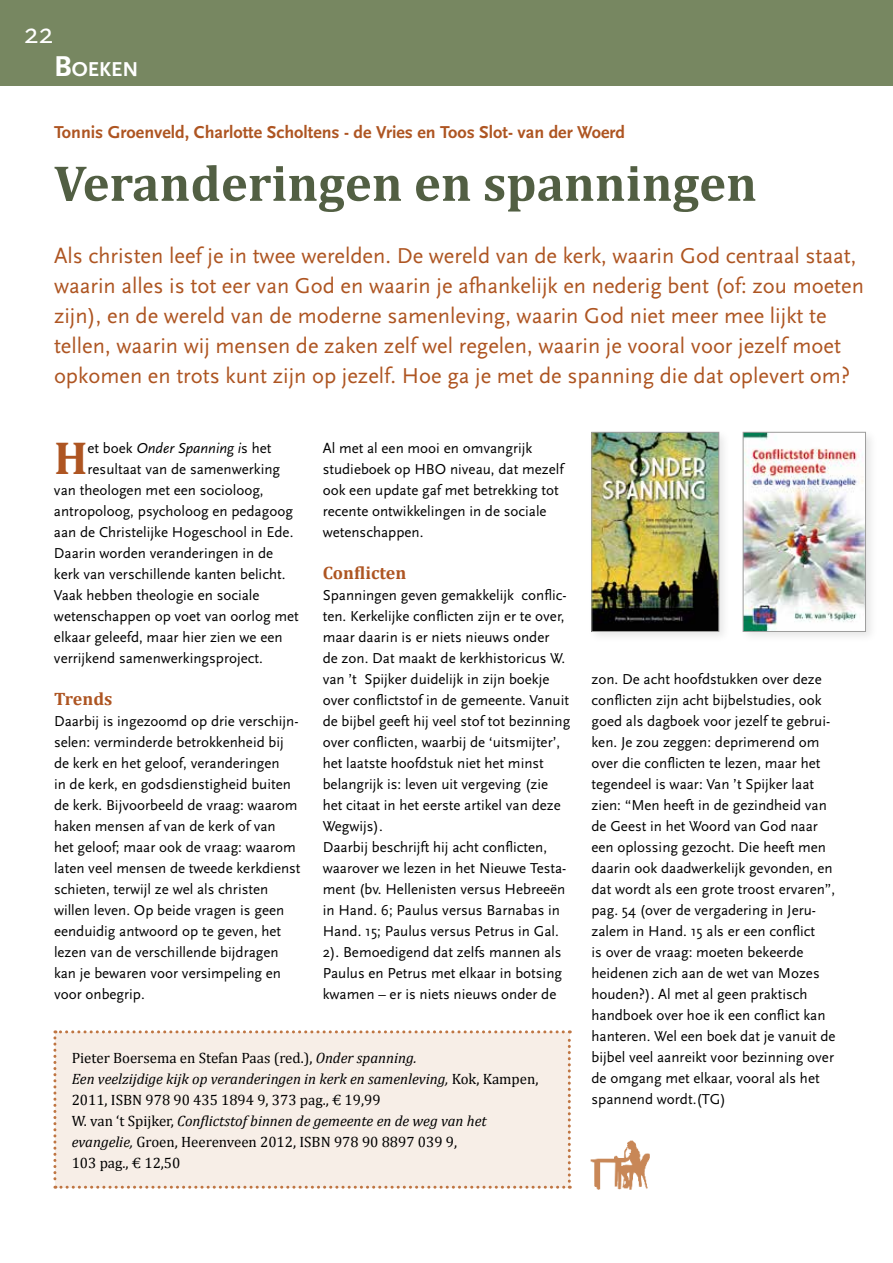
<style>
.page{position:relative;width:893px;height:1263px;background:#fff}
.page>*{position:absolute;margin:0;border:0;box-sizing:border-box;transform-origin:0 0}
.t1{font:700 51px "Cambria";color:#525f43}
.t2{font:700 46.5px "Cambria";color:#ae5522}
.t3{font:30px "Scala Sans";color:#fff}
.t4{font:22.5px/30px "Scala Sans";color:#ae5522}
.t5{font:700 21px "Scala Sans";color:#fff}
.t6{font:700 18px "Scala Sans";color:#ae5522}
.t7{font:700 18px "Cambria";color:#ae5522}
.t8{font:15px/21px "Scala Sans";color:#000}
.t9{font:15px/21px "Cambria";color:#000}
.t10{font:italic 15px "Scala Sans";color:#000}
.s1{font-size:30px}
.s2{font-style:normal}
.s3{font-style:italic}
</style>
<div class="page">
<img style="left:590px;top:1140px;width:60px;height:49px">
<div style="left:0;top:0;width:893px;height:85px;background:#778761"></div>
<div style="left:53px;top:1030px;width:518px;height:159px;background:#f7eee7"></div>
<div style="left:587px;top:428px;width:144px;height:216px;background:#000;opacity:.1"></div>
<img style="left:593px;top:434px;width:124px;height:196px">
<div style="left:591px;top:432px;width:128px;height:200px;border:1px solid #9d9d9c"></div>
<div style="left:739px;top:428px;width:139px;height:216px;background:#000;opacity:.1"></div>
<img style="left:745px;top:434px;width:119px;height:196px">
<div style="left:743px;top:432px;width:123px;height:200px;border:1px solid #9d9d9c"></div>
<h3 class="t3" style="left:24px;top:17px;width:31px">22</h3>
<h3 class="t5" style="left:54px;top:58px;width:86px"><span class="s1">B</span>OEKEN</h3>
<p class="t6" style="left:54px;top:122px;width:573px">Tonnis Groenveld, Charlotte Scholtens - de Vries en Toos Slot- van der Woerd</p>
<h1 class="t1" style="left:54px;top:152px;width:704px">Veranderingen en spanningen</h1>
<p class="t4" style="left:54px;top:241px;width:811px">Als christen leef je in twee werelden. De wereld van de kerk, waarin God centraal staat, waarin alles is tot eer van God en waarin je afhankelijk en nederig bent (of: zou moeten zijn), en de wereld van de moderne samenleving, waarin God niet meer mee lijkt te tellen, waarin wij mensen de zaken zelf wel regelen, waarin je vooral voor jezelf moet opkomen en trots kunt zijn op jezelf. Hoe ga je met de spanning die dat oplevert om?</p>
<h2 class="t2" style="left:54px;top:430px;width:35px">H</h2>
<p class="t10" style="left:88px;top:440px;width:185px"><span class="s2">et boek</span> Onder Spanning i<span class="s2">s het</span></p>
<p class="t8" style="left:88px;top:459px;width:194px">resultaat van de samenwerking</p>
<p class="t8" style="left:54px;top:480px;width:211px">van theologen met een socioloog,</p>
<p class="t8" style="left:54px;top:501px;width:240px">antropoloog, psycholoog en pedagoog</p>
<p class="t8" style="left:54px;top:522px;width:241px">aan de Christelijke Hogeschool in Ede.</p>
<p class="t8" style="left:54px;top:543px;width:221px">Daarin worden veranderingen in de</p>
<p class="t8" style="left:54px;top:564px;width:233px">kerk van verschillende kanten belicht.</p>
<p class="t8" style="left:54px;top:585px;width:207px">Vaak hebben theologie en sociale</p>
<p class="t8" style="left:54px;top:606px;width:246px">wetenschappen op voet van oorlog met</p>
<p class="t8" style="left:54px;top:627px;width:230px">elkaar geleefd, maar hier zien we een</p>
<p class="t8" style="left:54px;top:648px;width:210px">verrijkend samenwerkingsproject.</p>
<p class="t7" style="left:54px;top:688px;width:60px">Trends</p>
<p class="t8" style="left:54px;top:711px;width:248px">Daarbij is ingezoomd op drie verschijn&shy;selen: verminderde betrokkenheid bij de kerk en het geloof, veranderingen<br>in de kerk, en godsdienstigheid buiten de kerk. Bijvoorbeeld de vraag: waarom haken mensen af van de kerk of van<br>het geloof; maar ook de vraag: waarom laten veel mensen de tweede kerkdienst schieten, terwijl ze wel als christen willen leven. Op beide vragen is geen eenduidig antwoord op te geven, het lezen van de verschillende bijdragen kan je bewaren voor versimpeling en voor onbegrip.</p>
<p class="t8" style="left:323px;top:438px;width:242px">Al met al een mooi en omvangrijk studieboek op HBO niveau, dat mezelf ook een update gaf met betrekking tot recente ontwikkelingen in de sociale wetenschappen.</p>
<p class="t7" style="left:323px;top:562px;width:85px">Conflicten</p>
<p class="t8" style="left:323px;top:585px;width:249px">Spanningen geven gemakkelijk conflic&shy;ten. Kerkelijke conflicten zijn er te over, maar daarin is er niets nieuws onder<br>de zon. Dat maakt de kerkhistoricus W. van ’t Spijker duidelijk in zijn boekje over conflictstof in de gemeente. Vanuit de bijbel geeft hij veel stof tot bezinning over conflicten, waarbij de ‘uitsmijter’, het laatste hoofdstuk niet het minst belangrijk is: leven uit vergeving (zie het citaat in het eerste artikel van deze Wegwijs).<br>Daarbij beschrijft hij acht conflicten, waarover we lezen in het Nieuwe Testa&shy;ment (bv. Hellenisten versus Hebreeën in Hand. 6; Paulus versus Barnabas in Hand. 15; Paulus versus Petrus in Gal.<br>2). Bemoedigend dat zelfs mannen als Paulus en Petrus met elkaar in botsing kwamen – er is niets nieuws onder de</p>
<p class="t9" style="left:72px;top:1047px;width:468px">Pieter Boersema en Stefan Paas (red.), <span class="s3">Onder spanning.<br>Een veelzijdige kijk op veranderingen in kerk en samenleving,</span> Kok, Kampen, 2011, ISBN 978 90 435 1894 9, 373 pag., € 19,99<br>W. van ‘t Spijker, <span class="s3">Conflictstof binnen de gemeente en de weg van het evangelie,</span> Groen, Heerenveen 2012, ISBN 978 90 8897 039 9,<br>103 pag., € 12,50</p>
<p class="t8" style="left:591px;top:669px;width:246px">zon. De acht hoofdstukken over deze conflicten zijn acht bijbelstudies, ook goed als dagboek voor jezelf te gebrui&shy;ken. Je zou zeggen: deprimerend om over die conflicten te lezen, maar het tegendeel is waar: Van ’t Spijker laat zien: “Men heeft in de gezindheid van de Geest in het Woord van God naar een oplossing gezocht. Die heeft men daarin ook daadwerkelijk gevonden, en dat wordt als een grote troost ervaren”, pag. 54 (over de vergadering in Jeru&shy;zalem in Hand. 15 als er een conflict<br>is over de vraag: moeten bekeerde heidenen zich aan de wet van Mozes houden?). Al met al geen praktisch handboek over hoe ik een conflict kan hanteren. Wel een boek dat je vanuit de bijbel veel aanreikt voor bezinning over de omgang met elkaar, vooral als het spannend wordt.(TG)</p>
</div>
